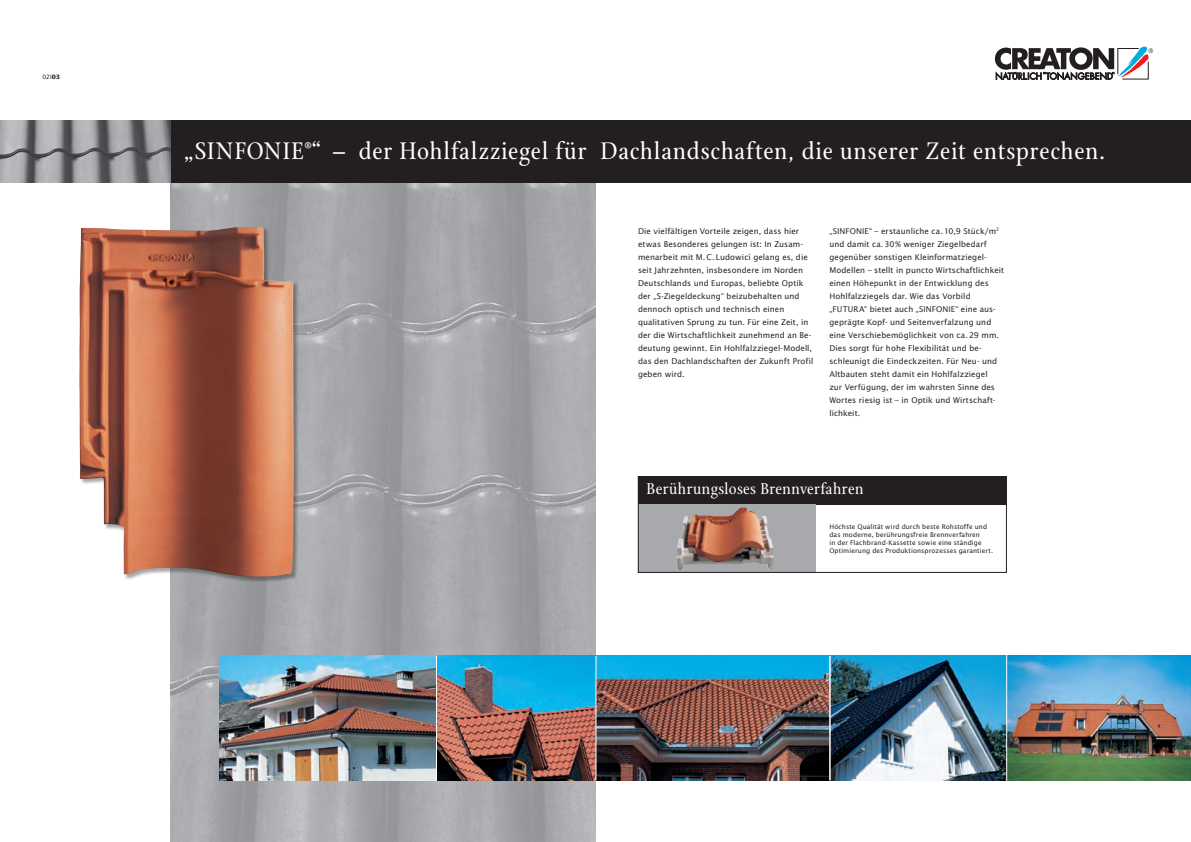
<style>
.page{position:relative;width:1191px;height:842px;background:#fff}
.page>*{position:absolute;margin:0;border:0;box-sizing:border-box;transform-origin:0 0}
.t1{font:26px "Stone Print";letter-spacing:.035em;color:#fff}
.t2{font:17px "Stone Print";letter-spacing:.025em;color:#fff}
.t3{font:8px/13px "Lucida Sans";letter-spacing:.005em;color:#231f20}
.t4{font:6.5px/8px "Lucida Sans";letter-spacing:.015em;color:#231f20}
.t5{font:6px "Lucida Sans";color:#231f20}
.s1{font-weight:700}
</style>
<div class="page">
<svg style="left:995px;top:46px;width:158px;height:34px"></svg>
<img style="left:170px;top:183px;width:425px;height:659px">
<div style="left:170px;top:120px;width:1021px;height:63px;background:#231f20"></div>
<img style="left:596px;top:656px;width:410px;height:124px">
<img style="left:1007px;top:656px;width:184px;height:124px">
<img style="left:437px;top:656px;width:158px;height:124px">
<img style="left:220px;top:656px;width:216px;height:124px">
<hr style="left:436px;top:656px;width:1px;height:124px;background:#fff">
<hr style="left:829px;top:656px;width:1px;height:124px;background:#fff">
<div style="left:79px;top:226px;width:220px;height:356px;background:#231f20;opacity:.4"></div>
<img style="left:79px;top:227px;width:215px;height:350px">
<img style="left:0;top:120px;width:170px;height:63px">
<div style="left:638px;top:476px;width:368px;height:29px;background:#231f20"></div>
<div style="left:638px;top:505px;width:177px;height:68px;background:#a8a9ad"></div>
<img style="left:676px;top:507px;width:97px;height:63px">
<div style="left:638px;top:476px;width:368px;height:97px;border:1px solid #231f20"></div>
<p class="t5" style="left:43px;top:74px;width:19px">02I<span class="s1">03</span></p>
<h1 class="t1" style="left:184px;top:136px;width:922px">„SINFONIE<sup>®</sup>“ – der Hohlfalzziegel für Dachlandschaften, die unserer Zeit entsprechen.</h1>
<p class="t3" style="left:638px;top:225px;width:177px">Die vielfältigen Vorteile zeigen, dass hier etwas Besonderes gelungen ist: In Zusam&shy;menarbeit mit M.C.Ludowici gelang es, die seit Jahrzehnten, insbesondere im Norden Deutschlands und Europas, beliebte Optik der „S-Ziegeldeckung“ beizubehalten und dennoch optisch und technisch einen qualitativen Sprung zu tun. Für eine Zeit, in der die Wirtschaftlichkeit zunehmend an Be&shy;deutung gewinnt. Ein Hohlfalzziegel-Modell, das den Dachlandschaften der Zukunft Profil geben wird.</p>
<p class="t3" style="left:829px;top:225px;width:176px">„SINFONIE“ – erstaunliche ca.10,9 Stück/m<sup>2 </sup>und damit ca.30% weniger Ziegelbedarf gegenüber sonstigen Kleinformatziegel-Modellen – stellt in puncto Wirtschaftlichkeit einen Höhepunkt in der Entwicklung des Hohlfalzziegels dar. Wie das Vorbild „FUTURA“ bietet auch „SINFONIE“ eine aus&shy;geprägte Kopf- und Seitenverfalzung und eine Verschiebemöglichkeit von ca.29 mm.<br>Dies sorgt für hohe Flexibilität und be&shy;schleunigt die Eindeckzeiten. Für Neu- und Altbauten steht damit ein Hohlfalzziegel<br>zur Verfügung, der im wahrsten Sinne des Wortes riesig ist – in Optik und Wirtschaft&shy;lichkeit.</p>
<h2 class="t2" style="left:646px;top:479px;width:218px">Berührungsloses Brennverfahren</h2>
<p class="t4" style="left:829px;top:523px;width:165px">Höchste Qualität wird durch beste Rohstoffe und das moderne, berührungsfreie Brennverfahren<br>in der Flachbrand-Kassette sowie eine ständige Optimierung des Produktionsprozesses garantiert.</p>
</div>
